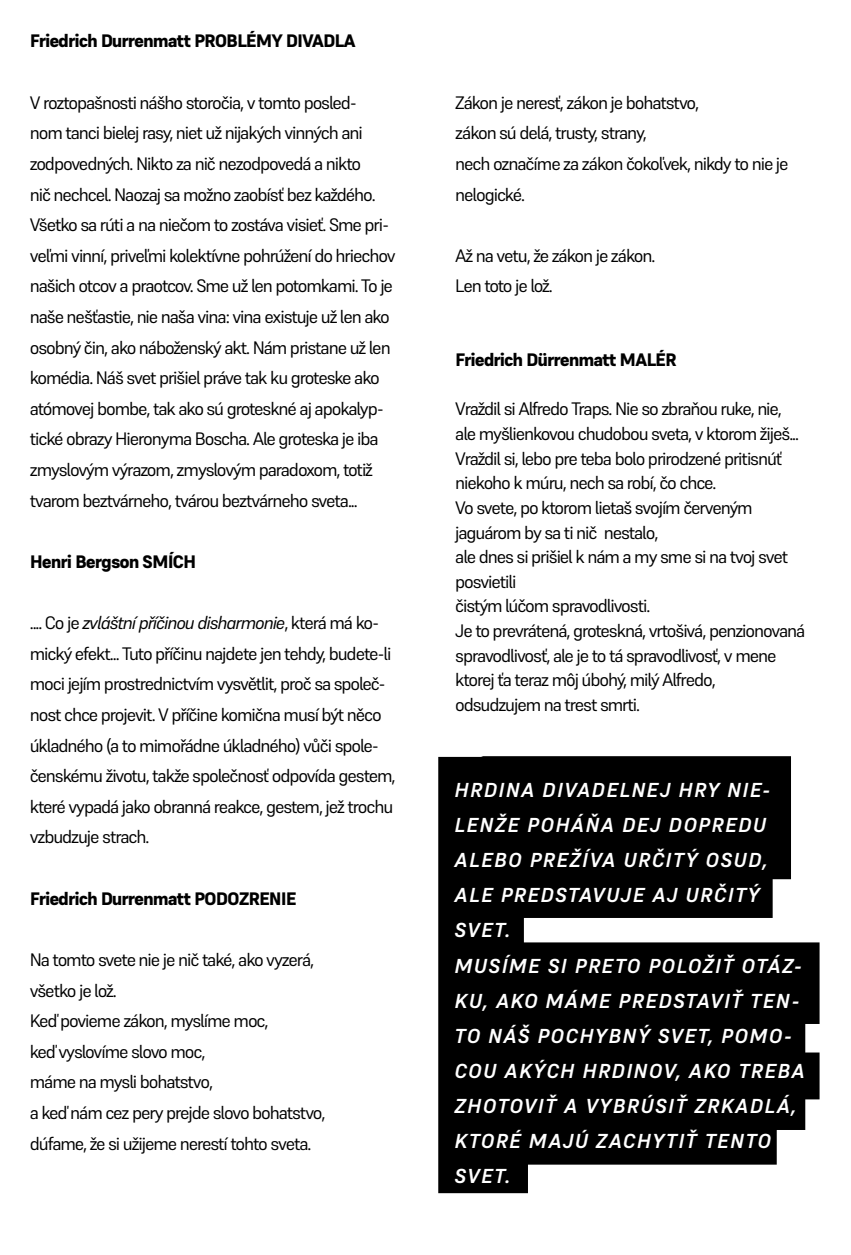
<style>
.page{position:relative;width:851px;height:1255px;background:#fff}
.page>*{position:absolute;margin:0;border:0;box-sizing:border-box;transform-origin:0 0}
.t1{font:italic 700 20.1px/35.1px "Supreme";letter-spacing:.06em;color:#fff}
.t2{font:18px/30.6px "Supreme";letter-spacing:-.06em;color:#000}
.t3{font:800 18px "Supreme";letter-spacing:-.06em;color:#000}
.s1{font-style:italic}
</style>
<div class="page">
<svg style="left:438px;top:756px;width:381px;height:437px;background:#232323"></svg>
<p class="t3" style="left:30px;top:30px;width:327px">Friedrich Durrenmatt PROBLÉMY DIVADLA</p>
<p class="t2" style="left:30px;top:87px;width:367px">V roztopašnosti nášho storočia, v tomto posled-<br>nom tanci bielej rasy, niet už nijakých vinných ani zodpovedných. Nikto za nič nezodpovedá a nikto<br>nič nechcel. Naozaj sa možno zaobísť bez každého.<br>Všetko sa rúti a na niečom to zostáva visieť. Sme pri&shy;veľmi vinní, priveľmi kolektívne pohrúžení do hriechov našich otcov a praotcov. Sme už len potomkami. To je naše nešťastie, nie naša vina: vina existuje už len ako osobný čin, ako náboženský akt. Nám pristane už len komédia. Náš svet prišiel práve tak ku groteske ako atómovej bombe, tak ako sú groteskné aj apokalyp&shy;tické obrazy Hieronyma Boscha. Ale groteska je iba zmyslovým výrazom, zmyslovým paradoxom, totiž tvarom beztvárneho, tvárou beztvárneho sveta...</p>
<p class="t3" style="left:30px;top:550px;width:168px">Henri Bergson SMÍCH</p>
<p class="t2" style="left:30px;top:607px;width:367px">.... Co je <span class="s1">zvláštní příčinou disharmonie</span>, která má ko&shy;mický efekt... Tuto příčinu najdete jen tehdy, budete-li moci jejím prostrednictvím vysvětlit, proč sa společ&shy;nost chce projevit. V příčine komična musí být něco úkladného (a to mimořádne úkladného) vůči spole&shy;čenskému životu, takže společnosť odpovída gestem, které vypadá jako obranná reakce, gestem, jež trochu vzbudzuje strach.</p>
<p class="t3" style="left:30px;top:887px;width:268px">Friedrich Durrenmatt PODOZRENIE</p>
<p class="t2" style="left:30px;top:944px;width:297px">Na tomto svete nie je nič také, ako vyzerá, všetko je lož.<br>Keď povieme zákon, myslíme moc,<br>keď vyslovíme slovo moc,<br>máme na mysli bohatstvo,<br>a keď nám cez pery prejde slovo bohatstvo, dúfame, že si užijeme nerestí tohto sveta.</p>
<p class="t2" style="left:455px;top:87px;width:335px">Zákon je neresť, zákon je bohatstvo,<br>zákon sú delá, trusty, strany,<br>nech označíme za zákon čokoľvek, nikdy to nie je nelogické.</p>
<p class="t2" style="left:455px;top:240px;width:201px">Až na vetu, že zákon je zákon.<br>Len toto je lož.</p>
<p class="t3" style="left:455px;top:348px;width:223px">Friedrich Dürrenmatt MALÉR</p>
<p class="t2" style="left:455px;top:396px;width:351px;line-height:24.6px">Vraždil si Alfredo Traps. Nie so zbraňou ruke, nie, ale myšlienkovou chudobou sveta, v ktorom žiješ...<br>Vraždil si, lebo pre teba bolo prirodzené pritisnúť niekoho k múru, nech sa robí, čo chce.<br>Vo svete, po ktorom lietaš svojím červeným jaguárom by sa ti nič nestalo,<br>ale dnes si prišiel k nám a my sme si na tvoj svet posvietili<br>čistým lúčom spravodlivosti.<br>Je to prevrátená, groteskná, vrtošivá, penzionovaná spravodlivosť, ale je to tá spravodlivosť, v mene ktorej ťa teraz môj úbohý, milý Alfredo, odsudzujem na trest smrti.</p>
<p class="t1" style="left:454px;top:772px;width:352px">HRDINA DIVADELNEJ HRY NIE-<br>LENŽE POHÁŇA DEJ DOPREDU<br>ALEBO PREŽÍVA URČITÝ OSUD,<br>ALE PREDSTAVUJE AJ URČITÝ<br>SVET.<br>MUSÍME SI PRETO POLOŽIŤ OTÁZ-<br>KU, AKO MÁME PREDSTAVIŤ TEN-<br>TO NÁŠ POCHYBNÝ SVET, POMO-<br>COU AKÝCH HRDINOV, AKO TREBA<br>ZHOTOVIŤ A VYBRÚSIŤ ZRKADLÁ,<br>KTORÉ MAJÚ ZACHYTIŤ TENTO<br>SVET.</p>
</div>
